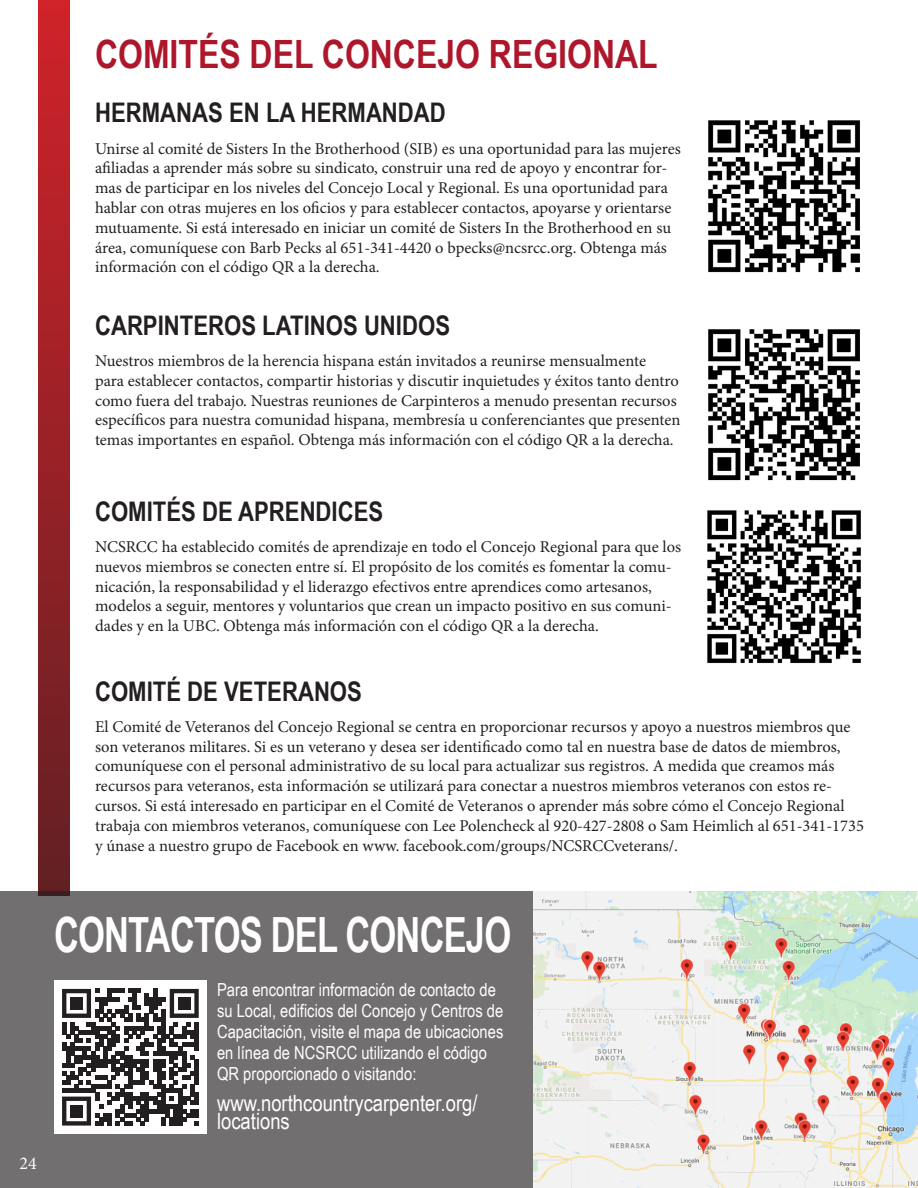
<style>
.page{position:relative;width:918px;height:1188px;background:#fff}
.page>*{position:absolute;margin:0;border:0;box-sizing:border-box;transform-origin:0 0}
.t1{font:700 48.6px "Arial Narrow";letter-spacing:-.02em;color:#fff;scale:.87 1}
.t2{font:700 39px "Arial Narrow";color:#ae172b}
.t3{font:700 27px "Arial Narrow";color:#231f20}
.Body{font:22.5px/17.7px "Arial Narrow";color:#fff}
.Body-2{font:18px/21px "Arial Narrow";color:#fff}
.t4{font:18px "Minion Pro";color:#fff}
.t5{font:16.5px/19.8px "Minion Pro";color:#231f20}
</style>
<div class="page">
<img style="left:708px;top:120px;width:152px;height:153px">
<img style="left:708px;top:329px;width:152px;height:152px">
<img style="left:707px;top:510px;width:154px;height:154px">
<div style="left:38px;top:0;width:32px;height:895px;background:linear-gradient(to bottom,#d02229,#622023)"></div>
<div style="left:0;top:891px;width:918px;height:297px;background:#726f70"></div>
<img style="left:534px;top:891px;width:384px;height:297px">
<div style="left:54px;top:981px;width:153px;height:153px;background:#fff"></div>
<svg style="left:62px;top:989px;width:137px;height:137px"></svg>
<div style="left:70px;top:997px;width:13px;height:13px;background:#231f20"></div>
<div style="left:178px;top:997px;width:12px;height:13px;background:#231f20"></div>
<div style="left:70px;top:1105px;width:13px;height:12px;background:#231f20"></div>
<p class="t2" style="left:95px;top:25px;width:564px">COMITÉS DEL CONCEJO REGIONAL</p>
<p class="t3" style="left:95px;top:92px;width:352px">HERMANAS EN LA HERMANDAD</p>
<p class="t5" style="left:95px;top:139px;width:587px">Unirse al comité de Sisters In the Brotherhood (SIB) es una oportunidad para las mujeres afiliadas a aprender más sobre su sindicato, construir una red de apoyo y encontrar for&shy;mas de participar en los niveles del Concejo Local y Regional. Es una oportunidad para hablar con otras mujeres en los oficios y para establecer contactos, apoyarse y orientarse mutuamente. Si está interesado en iniciar un comité de Sisters In the Brotherhood en su área, comuníquese con Barb Pecks al 651-341-4420 o bpecks@ncsrcc.org. Obtenga más información con el código QR a la derecha.</p>
<p class="t3" style="left:95px;top:305px;width:357px">CARPINTEROS LATINOS UNIDOS</p>
<p class="t5" style="left:95px;top:351px;width:587px">Nuestros miembros de la herencia hispana están invitados a reunirse mensualmente<br>para establecer contactos, compartir historias y discutir inquietudes y éxitos tanto dentro como fuera del trabajo. Nuestras reuniones de Carpinteros a menudo presentan recursos específicos para nuestra comunidad hispana, membresía u conferenciantes que presenten temas importantes en español. Obtenga más información con el código QR a la derecha.</p>
<p class="t3" style="left:95px;top:491px;width:290px">COMITÉS DE APRENDICES</p>
<p class="t5" style="left:95px;top:537px;width:588px">NCSRCC ha establecido comités de aprendizaje en todo el Concejo Regional para que los nuevos miembros se conecten entre sí. El propósito de los comités es fomentar la comu&shy;nicación, la responsabilidad y el liderazgo efectivos entre aprendices como artesanos, modelos a seguir, mentores y voluntarios que crean un impacto positivo en sus comuni&shy;dades y en la UBC. Obtenga más información con el código QR a la derecha.</p>
<p class="t3" style="left:95px;top:671px;width:268px">COMITÉ DE VETERANOS</p>
<p class="t5" style="left:95px;top:717px;width:770px">El Comité de Veteranos del Concejo Regional se centra en proporcionar recursos y apoyo a nuestros miembros que son veteranos militares. Si es un veterano y desea ser identificado como tal en nuestra base de datos de miembros, comuníquese con el personal administrativo de su local para actualizar sus registros. A medida que creamos más recursos para veteranos, esta información se utilizará para conectar a nuestros miembros veteranos con estos re&shy;cursos. Si está interesado en participar en el Comité de Veteranos o aprender más sobre cómo el Concejo Regional trabaja con miembros veteranos, comuníquese con Lee Polencheck al 920-427-2808 o Sam Heimlich al 651-341-1735 y únase a nuestro grupo de Facebook en www. facebook.com/groups/NCSRCCveterans/.</p>
<p class="t4" style="left:19px;top:1151px;width:19px">24</p>
<p class="t1" style="left:54px;top:898px;width:527px">CONTACTOS DEL CONCEJO</p>
<p class="Body-2" style="left:217px;top:978px;width:288px">Para encontrar información de contacto de su Local, edificios del Concejo y Centros de Capacitación, visite el mapa de ubicaciones en línea de NCSRCC utilizando el código QR proporcionado o visitando:</p>
<p class="Body" style="left:217px;top:1093px;width:262px">www.northcountrycarpenter.org/ locations</p>
</div>
